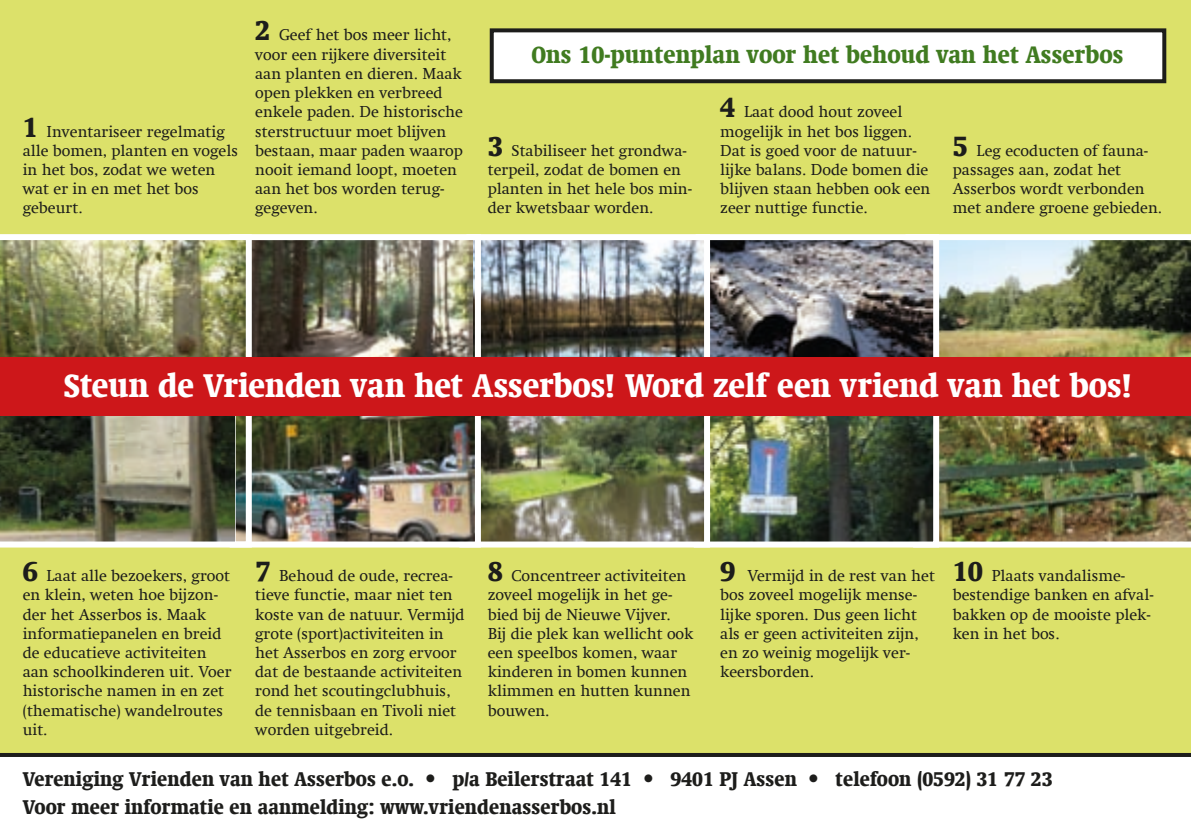
<style>
.page{position:relative;width:1191px;height:840px;background:#fff}
.page>*{position:absolute;margin:0;border:0;box-sizing:border-box;transform-origin:0 0}
.t1{font:33px "Swift Com Black Condesed";letter-spacing:-.01em;color:#fff}
.t2{font:24px "Swift Com Black Condesed";color:#407b20}
.t3{font:20px/28px "Swift Com Black Condesed";color:#1d1d1b}
.t4{font:16px/19.2px "Swift Com";color:#1d1d1b}
.s1{font-family:"Swift Com Black Condesed";font-size:28px}
</style>
<div class="page">
<div style="left:0;top:0;width:1191px;height:828px;background:#dce16a"></div>
<img style="left:939px;top:416px;width:252px;height:131px">
<img style="left:710px;top:416px;width:222px;height:124px">
<div style="left:694px;top:351px;width:245px;height:196px;border:6px solid #fff"></div>
<img style="left:481px;top:416px;width:222px;height:124px">
<div style="left:459px;top:351px;width:251px;height:196px;border:6px solid #fff"></div>
<img style="left:252px;top:416px;width:222px;height:124px">
<div style="left:230px;top:351px;width:251px;height:196px;border:6px solid #fff"></div>
<svg style="left:0;top:416px;width:252px;height:131px;background:#686b57"></svg>
<img style="left:939px;top:234px;width:252px;height:123px">
<img style="left:710px;top:241px;width:222px;height:116px">
<div style="left:695px;top:234px;width:244px;height:155px;border:6px solid #fff"></div>
<img style="left:473px;top:241px;width:230px;height:116px">
<div style="left:466px;top:234px;width:244px;height:155px;border:6px solid #fff"></div>
<img style="left:252px;top:241px;width:220px;height:116px">
<div style="left:230px;top:234px;width:251px;height:155px;border:6px solid #fff"></div>
<img style="left:0;top:234px;width:252px;height:123px">
<div style="left:0;top:357px;width:1191px;height:59px;background:#cd171a"></div>
<div style="left:0;top:753px;width:1191px;height:75px;background:#fff"></div>
<div style="left:492px;top:30px;width:672px;height:51px;background:#fff"></div>
<div style="left:490px;top:28px;width:676px;height:55px;border:4px solid #1d1d1b"></div>
<p class="t4" style="left:23px;top:121px;width:217px"><span class="s1">1</span> Inventariseer regelmatig alle bomen, planten en vogels in het bos, zodat we weten wat er in en met het bos gebeurt.</p>
<p class="t4" style="left:255px;top:25px;width:209px"><span class="s1">2</span> Geef het bos meer licht, voor een rijkere diversiteit aan planten en dieren. Maak open plekken en verbreed enkele paden. De historische sterstructuur moet blijven bestaan, maar paden waarop nooit iemand loopt, moeten aan het bos worden terug&shy;gegeven.</p>
<h2 class="t2" style="left:531px;top:40px;width:594px">Ons 10-puntenplan voor het behoud van het Asserbos</h2>
<p class="t4" style="left:488px;top:141px;width:206px"><span class="s1">3</span> Stabiliseer het grondwa&shy;terpeil, zodat de bomen en planten in het hele bos min&shy;der kwetsbaar worden.</p>
<p class="t4" style="left:720px;top:102px;width:212px"><span class="s1">4</span> Laat dood hout zoveel mogelijk in het bos liggen.<br>Dat is goed voor de natuur&shy;lijke balans. Dode bomen die blijven staan hebben ook een zeer nuttige functie.</p>
<p class="t4" style="left:952px;top:141px;width:211px"><span class="s1">5</span> Leg ecoducten of fauna&shy;passages aan, zodat het<br>Asserbos wordt verbonden met andere groene gebieden.</p>
<h1 class="t1" style="left:63px;top:365px;width:1070px">Steun de Vrienden van het Asserbos! Word zelf een vriend van het bos!</h1>
<p class="t4" style="left:23px;top:565px;width:210px"><span class="s1">6</span> Laat alle bezoekers, groot en klein, weten hoe bijzon&shy;der het Asserbos is. Maak informatiepanelen en breid de educatieve activiteiten aan schoolkinderen uit. Voer historische namen in en zet (thematische) wandelroutes uit.</p>
<p class="t4" style="left:255px;top:565px;width:211px"><span class="s1">7</span> Behoud de oude, recrea&shy;tieve functie, maar niet ten koste van de natuur. Vermijd grote (sport)activiteiten in het Asserbos en zorg ervoor dat de bestaande activiteiten rond het scoutingclubhuis, de tennisbaan en Tivoli niet worden uitgebreid.</p>
<p class="t4" style="left:488px;top:565px;width:207px"><span class="s1">8</span> Concentreer activiteiten zoveel mogelijk in het ge&shy;bied bij de Nieuwe Vijver.<br>Bij die plek kan wellicht ook een speelbos komen, waar kinderen in bomen kunnen klimmen en hutten kunnen bouwen.</p>
<p class="t4" style="left:720px;top:565px;width:216px"><span class="s1">9</span> Vermijd in de rest van het bos zoveel mogelijk mense&shy;lijke sporen. Dus geen licht als er geen activiteiten zijn, en zo weinig mogelijk ver&shy;keersborden.</p>
<p class="t4" style="left:952px;top:565px;width:202px"><span class="s1">10</span> Plaats vandalisme&shy;bestendige banken en afval&shy;bakken op de mooiste plek&shy;ken in het bos.</p>
<p class="t3" style="left:23px;top:764px;width:1031px">Vereniging Vrienden van het Asserbos e.o. • p/a Beilerstraat 141 • 9401 PJ Assen • telefoon (0592) 31 77 23<br>Voor meer informatie en aanmelding: www.vriendenasserbos.nl</p>
</div>
